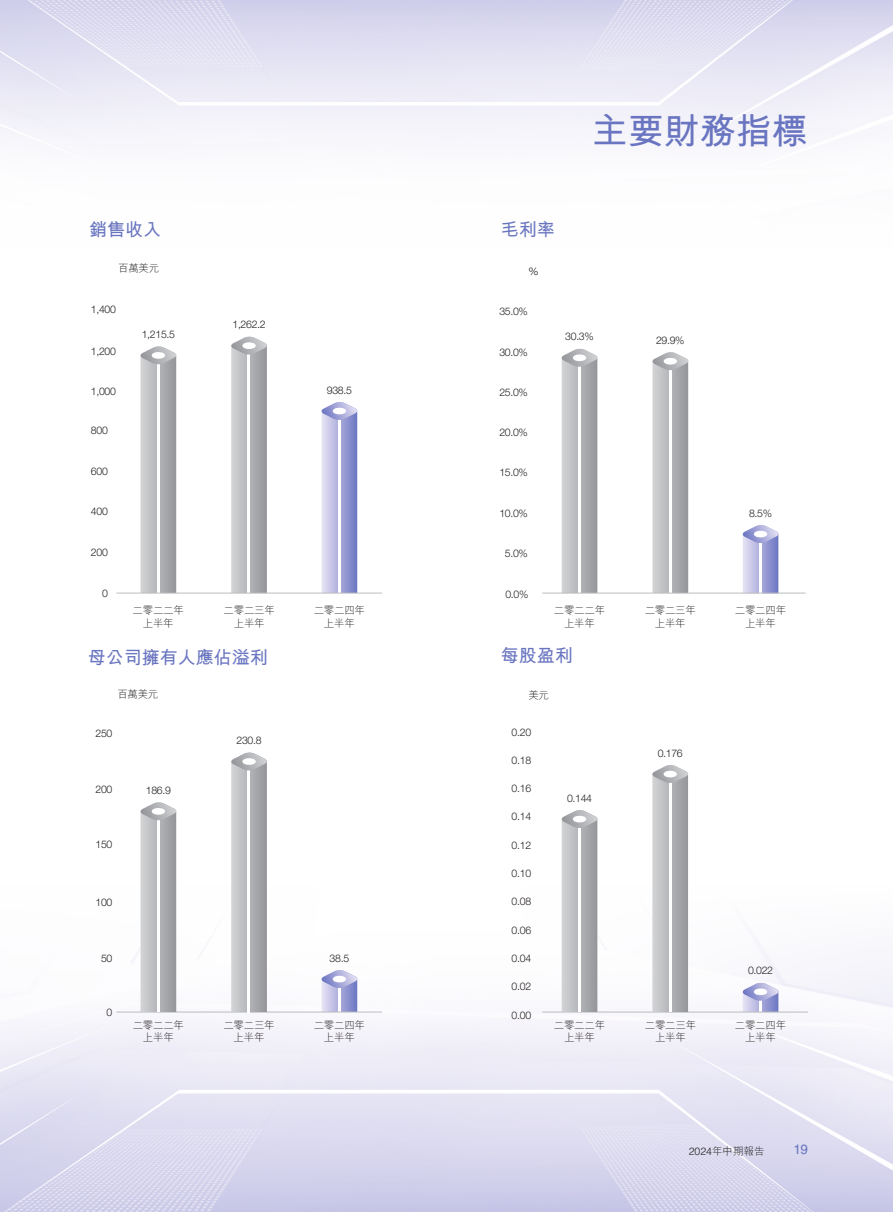
<style>
.page{position:relative;width:893px;height:1212px;background:#fff}
.page>*{position:absolute;margin:0;border:0;box-sizing:border-box;transform-origin:0 0}
.t1{font:700 36px "M Hei HK";color:#6975c0}
.t2{font:700 18px "M Hei HK";color:#6975c0}
.t3{font:13.5px "Helvetica LT Std";color:#6975c0}
.t4{font:300 10.5px "Helvetica Neue LT Std";letter-spacing:-.03em;color:#231f20}
.t5{font:300 10.5px/12.6px "M Hei HK";letter-spacing:-.03em;color:#231f20;text-align:center}
.t6{font:300 expanded 10.5px "Helvetica Neue LT Std";color:#231f20}
.s1{font-family:"Helvetica LT Std"}
</style>
<div class="page">
<img style="left:0;top:947px;width:893px;height:265px">
<img style="left:0;top:0;width:893px;height:140px">
<svg style="left:140px;top:346px;width:37px;height:247px;background:#bdbec0"></svg>
<svg style="left:321px;top:402px;width:37px;height:191px;background:#b5b7df"></svg>
<svg style="left:231px;top:337px;width:37px;height:256px;background:#bcbec0"></svg>
<svg style="left:742px;top:525px;width:37px;height:68px"></svg>
<svg style="left:652px;top:352px;width:37px;height:241px;background:#bdbec0"></svg>
<svg style="left:561px;top:349px;width:37px;height:244px;background:#bdbec0"></svg>
<hr style="left:116px;top:593px;width:266px;height:1px;background:#bcbdc0">
<hr style="left:542px;top:593px;width:264px;height:1px;background:#bcbdc0">
<svg style="left:321px;top:970px;width:37px;height:42px"></svg>
<svg style="left:742px;top:983px;width:37px;height:29px"></svg>
<hr style="left:116px;top:1012px;width:266px;height:1px;background:#bcbdc0">
<hr style="left:542px;top:1012px;width:266px;height:1px;background:#bcbdc0">
<svg style="left:231px;top:752px;width:37px;height:260px;background:#bdbec0"></svg>
<svg style="left:140px;top:802px;width:37px;height:210px;background:#bdbec1"></svg>
<svg style="left:652px;top:765px;width:37px;height:247px;background:#bdbec0"></svg>
<svg style="left:561px;top:810px;width:37px;height:202px;background:#bdbec1"></svg>
<h2 class="t2" style="left:89px;top:216px;width:74px">銷售收入</h2>
<p class="t5" style="left:118px;top:261px;width:43px">百萬美元</p>
<p class="t4" style="left:91px;top:303px;width:27px">1,400</p>
<p class="t4" style="left:91px;top:345px;width:27px">1,200</p>
<p class="t4" style="left:91px;top:385px;width:27px">1,000</p>
<p class="t4" style="left:91px;top:424px;width:18px">800</p>
<p class="t4" style="left:91px;top:465px;width:18px">600</p>
<p class="t4" style="left:91px;top:505px;width:18px">400</p>
<p class="t4" style="left:91px;top:545px;width:18px">200</p>
<p class="t4" style="left:102px;top:587px;width:7px">0</p>
<p class="t4" style="left:142px;top:328px;width:35px">1,215.5</p>
<p class="t4" style="left:232px;top:318px;width:35px">1,262.2</p>
<p class="t4" style="left:327px;top:383px;width:27px">938.5</p>
<h1 class="t1" style="left:592px;top:105px;width:217px">主要財務指標</h1>
<h2 class="t2" style="left:501px;top:216px;width:55px">毛利率</h2>
<p class="t6" style="left:528px;top:265px;width:12px">%</p>
<p class="t4" style="left:499px;top:305px;width:30px">35.0%</p>
<p class="t4" style="left:499px;top:345px;width:30px">30.0%</p>
<p class="t4" style="left:499px;top:386px;width:30px">25.0%</p>
<p class="t4" style="left:499px;top:426px;width:30px">20.0%</p>
<p class="t4" style="left:499px;top:466px;width:30px">15.0%</p>
<p class="t4" style="left:499px;top:506px;width:30px">10.0%</p>
<p class="t4" style="left:505px;top:547px;width:25px">5.0%</p>
<p class="t4" style="left:505px;top:587px;width:25px">0.0%</p>
<p class="t4" style="left:565px;top:330px;width:30px">30.3%</p>
<p class="t4" style="left:656px;top:333px;width:30px">29.9%</p>
<p class="t4" style="left:749px;top:507px;width:25px">8.5%</p>
<p class="t5" style="left:133px;top:604px;width:53px">二零二二年上半年</p>
<p class="t5" style="left:224px;top:604px;width:53px">二零二三年上半年</p>
<p class="t5" style="left:314px;top:604px;width:53px">二零二四年上半年</p>
<p class="t5" style="left:554px;top:604px;width:53px">二零二二年上半年</p>
<p class="t5" style="left:645px;top:604px;width:53px">二零二三年上半年</p>
<p class="t5" style="left:735px;top:604px;width:53px">二零二四年上半年</p>
<h2 class="t2" style="left:501px;top:642px;width:73px">每股盈利</h2>
<h2 class="t2" style="left:88px;top:644px;width:182px">母公司擁有人應佔溢利</h2>
<p class="t5" style="left:117px;top:688px;width:43px">百萬美元</p>
<p class="t5" style="left:528px;top:689px;width:22px">美元</p>
<p class="t4" style="left:96px;top:727px;width:18px">250</p>
<p class="t4" style="left:237px;top:734px;width:27px">230.8</p>
<p class="t4" style="left:512px;top:725px;width:21px">0.20</p>
<p class="t4" style="left:512px;top:754px;width:21px">0.18</p>
<p class="t4" style="left:658px;top:746px;width:27px">0.176</p>
<p class="t4" style="left:96px;top:782px;width:18px">200</p>
<p class="t4" style="left:146px;top:784px;width:27px">186.9</p>
<p class="t4" style="left:512px;top:782px;width:21px">0.16</p>
<p class="t4" style="left:567px;top:791px;width:27px">0.144</p>
<p class="t4" style="left:512px;top:810px;width:21px">0.14</p>
<p class="t4" style="left:96px;top:838px;width:18px">150</p>
<p class="t4" style="left:512px;top:839px;width:21px">0.12</p>
<p class="t4" style="left:512px;top:867px;width:21px">0.10</p>
<p class="t4" style="left:96px;top:896px;width:18px">100</p>
<p class="t4" style="left:512px;top:895px;width:21px">0.08</p>
<p class="t4" style="left:512px;top:923px;width:21px">0.06</p>
<p class="t4" style="left:101px;top:952px;width:13px">50</p>
<p class="t4" style="left:330px;top:951px;width:21px">38.5</p>
<p class="t4" style="left:512px;top:952px;width:21px">0.04</p>
<p class="t4" style="left:748px;top:964px;width:27px">0.022</p>
<p class="t4" style="left:512px;top:980px;width:21px">0.02</p>
<p class="t4" style="left:107px;top:1006px;width:7px">0</p>
<p class="t4" style="left:512px;top:1008px;width:21px">0.00</p>
<p class="t5" style="left:133px;top:1018px;width:53px">二零二二年上半年</p>
<p class="t5" style="left:223px;top:1018px;width:53px">二零二三年上半年</p>
<p class="t5" style="left:314px;top:1018px;width:53px">二零二四年上半年</p>
<p class="t5" style="left:554px;top:1018px;width:53px">二零二二年上半年</p>
<p class="t5" style="left:645px;top:1018px;width:53px">二零二三年上半年</p>
<p class="t5" style="left:735px;top:1018px;width:53px">二零二四年上半年</p>
<p class="t5" style="left:689px;top:1144px;width:77px"><span class="s1">2024</span>年中期報告</p>
<p class="t3" style="left:793px;top:1141px;width:16px">19</p>
</div>
